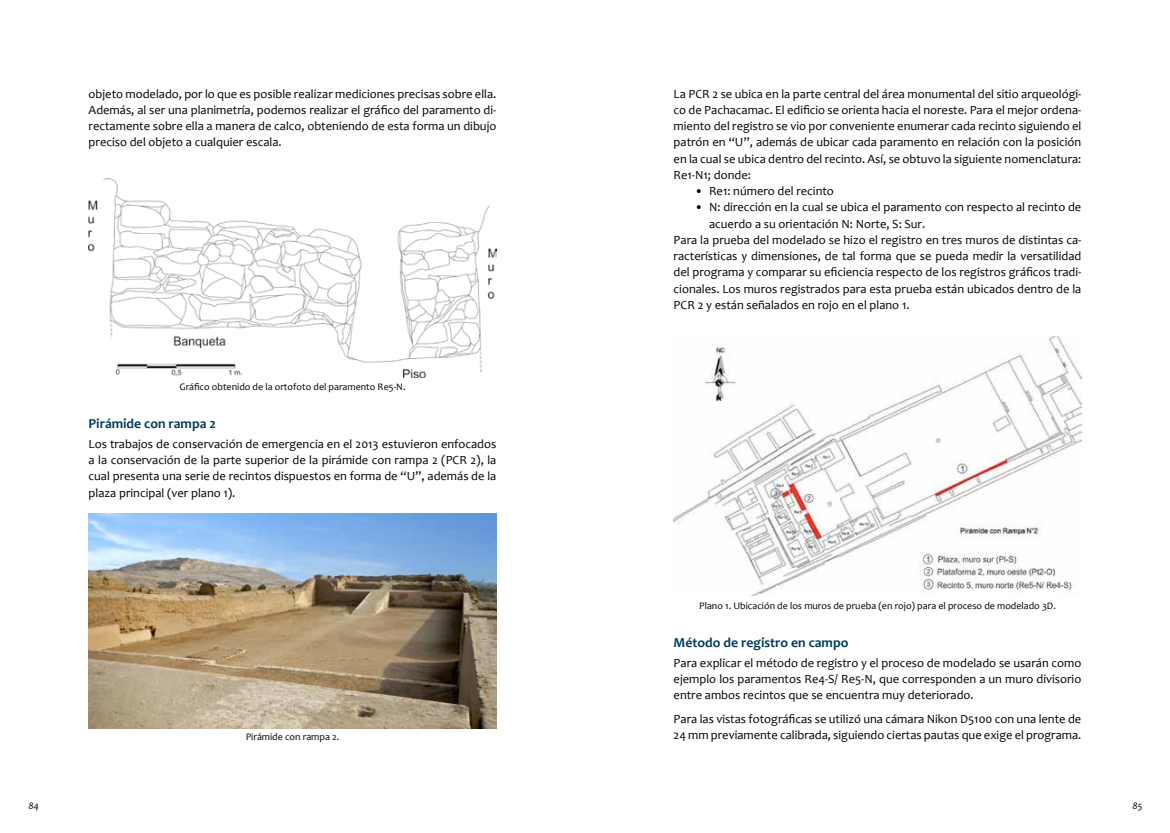
<style>
.page{position:relative;width:1170px;height:833px;background:#fff}
.page>*{position:absolute;margin:0;border:0;box-sizing:border-box;transform-origin:0 0}
.t1{font:700 13.75px "Candara";color:#003b5b}
.t2{font:12.5px/16.2px "Candara";color:#000;text-align:justify}
.t3{font:10px "Candara";color:#000}
.t4{font:italic 10px "Candara";color:#000}
</style>
<div class="page">
<img style="left:89px;top:178px;width:407px;height:199px">
<img style="left:89px;top:513px;width:407px;height:215px">
<img style="left:673px;top:337px;width:408px;height:258px">
<p class="t2" style="left:89px;top:85px;width:409px">objeto modelado, por lo que es posible realizar mediciones precisas sobre ella.<br>Además, al ser una planimetría, podemos realizar el gráfico del paramento di&shy;rectamente sobre ella a manera de calco, obteniendo de esta forma un dibujo preciso del objeto a cualquier escala.</p>
<p class="t3" style="left:179px;top:380px;width:227px">Gráfico obtenido de la ortofoto del paramento Re5-N.</p>
<p class="t1" style="left:89px;top:415px;width:129px">Pirámide con rampa 2</p>
<p class="t2" style="left:89px;top:435px;width:409px">Los trabajos de conservación de emergencia en el 2013 estuvieron enfocados a la conservación de la parte superior de la pirámide con rampa 2 (PCR 2), la cual presenta una serie de recintos dispuestos en forma de “U”, además de la plaza principal (ver plano 1).</p>
<p class="t3" style="left:246px;top:730px;width:95px">Pirámide con rampa 2.</p>
<p class="t2" style="left:673px;top:85px;width:409px">La PCR 2 se ubica en la parte central del área monumental del sitio arqueológi&shy;co de Pachacamac. El edificio se orienta hacia el noreste. Para el mejor ordena&shy;miento del registro se vio por conveniente enumerar cada recinto siguiendo el patrón en “U”, además de ubicar cada paramento en relación con la posición en la cual se ubica dentro del recinto. Así, se obtuvo la siguiente nomenclatura:<br>Re1-N1; donde:</p>
<p class="t2" style="left:694px;top:183px;width:140px">• Re1: número del recinto</p>
<p class="t2" style="left:694px;top:199px;width:388px">• N: dirección en la cual se ubica el paramento con respecto al recinto de</p>
<p class="t2" style="left:709px;top:215px;width:217px">acuerdo a su orientación N: Norte, S: Sur.</p>
<p class="t2" style="left:673px;top:232px;width:409px">Para la prueba del modelado se hizo el registro en tres muros de distintas ca-</p>
<p class="t2" style="left:673px;top:248px;width:409px">racterísticas y dimensiones, de tal forma que se pueda medir la versatilidad</p>
<p class="t2" style="left:673px;top:264px;width:409px">del programa y comparar su eficiencia respecto de los registros gráficos tradi-</p>
<p class="t2" style="left:673px;top:280px;width:409px">cionales. Los muros registrados para esta prueba están ubicados dentro de la</p>
<p class="t2" style="left:673px;top:297px;width:237px">PCR 2 y están señalados en rojo en el plano 1.</p>
<p class="t3" style="left:699px;top:599px;width:358px">Plano 1. Ubicación de los muros de prueba (en rojo) para el proceso de modelado 3D.</p>
<p class="t1" style="left:673px;top:634px;width:176px">Método de registro en campo</p>
<p class="t2" style="left:673px;top:654px;width:409px">Para explicar el método de registro y el proceso de modelado se usarán como ejemplo los paramentos Re4-S/ Re5-N, que corresponden a un muro divisorio entre ambos recintos que se encuentra muy deteriorado.</p>
<p class="t2" style="left:673px;top:710px;width:409px">Para las vistas fotográficas se utilizó una cámara Nikon D5100 con una lente de<br>24 mm previamente calibrada, siguiendo ciertas pautas que exige el programa.</p>
<p class="t4" style="left:29px;top:799px;width:12px">84</p>
<p class="t4" style="left:1132px;top:799px;width:11px">85</p>
</div>
